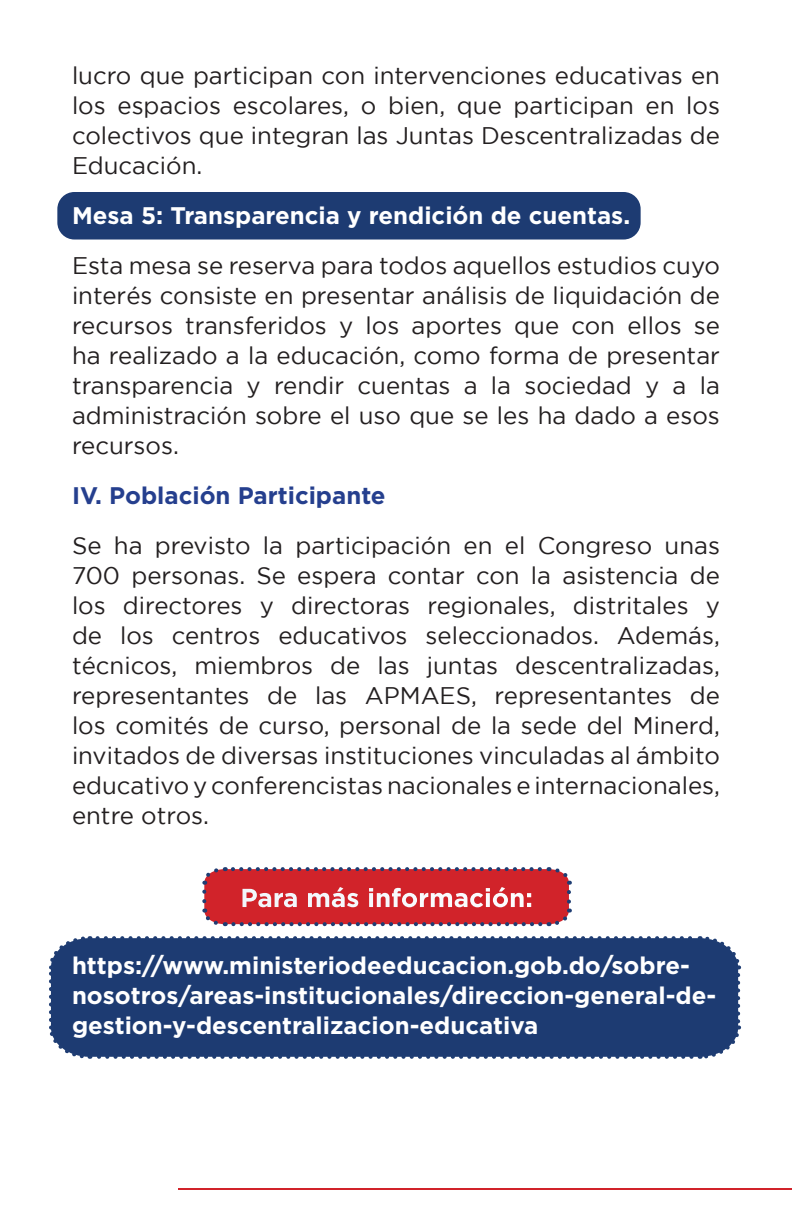
<style>
.page{position:relative;width:792px;height:1224px;background:#fff}
.page>*{position:absolute;margin:0;border:0;box-sizing:border-box;transform-origin:0 0}
.t1{font:700 26px "Gotham";color:#fff}
.paragraph{font:24px/30px "Gotham";color:#231f20;text-align:justify}
.paragraph-2{font:700 24px/30px "Gotham";color:#fff}
.paragraph-3{font:700 24px "Gotham";color:#253f8e}
</style>
<div class="page">
<hr style="left:178px;top:1188px;width:614px;height:1px;background:#d1232a">
<div style="left:51px;top:938px;width:687px;height:119px;background:#1d3b72"></div>
<svg style="left:49px;top:1026px;width:643px;height:33px;background:#29467a"></svg>
<svg style="left:49px;top:936px;width:41px;height:84px;background:#375282"></svg>
<svg style="left:98px;top:936px;width:644px;height:33px;background:#2a467a"></svg>
<svg style="left:699px;top:975px;width:43px;height:84px;background:#405987"></svg>
<div style="left:57px;top:192px;width:584px;height:48px;background:#1d3b72;border-radius:17px"></div>
<svg style="left:202px;top:867px;width:370px;height:60px;background:#cb353e"></svg>
<p class="paragraph" style="left:72px;top:60px;width:650px">lucro que participan con intervenciones educativas en los espacios escolares, o bien, que participan en los colectivos que integran las Juntas Descentralizadas de Educación.</p>
<p class="paragraph-2" style="left:72px;top:200px;width:560px">Mesa 5: Transparencia y rendición de cuentas.</p>
<p class="paragraph" style="left:72px;top:250px;width:650px">Esta mesa se reserva para todos aquellos estudios cuyo interés consiste en presentar análisis de liquidación de recursos transferidos y los aportes que con ellos se ha realizado a la educación, como forma de presentar transparencia y rendir cuentas a la sociedad y a la administración sobre el uso que se les ha dado a esos recursos.</p>
<p class="paragraph-3" style="left:72px;top:479px;width:315px">IV. Población Participante</p>
<p class="paragraph" style="left:72px;top:530px;width:650px">Se ha previsto la participación en el Congreso unas 700 personas. Se espera contar con la asistencia de los directores y directoras regionales, distritales y de los centros educativos seleccionados. Además, técnicos, miembros de las juntas descentralizadas, representantes de las APMAES, representantes de los comités de curso, personal de la sede del Minerd, invitados de diversas instituciones vinculadas al ámbito educativo y conferencistas nacionales e internacionales, entre otros.</p>
<p class="t1" style="left:240px;top:881px;width:294px">Para más información:</p>
<p class="paragraph-2" style="left:72px;top:950px;width:646px">https://www.ministeriodeeducacion.gob.do/sobre&shy;nosotros/areas-institucionales/direccion-general-de&shy;gestion-y-descentralizacion-educativa</p>
</div>
